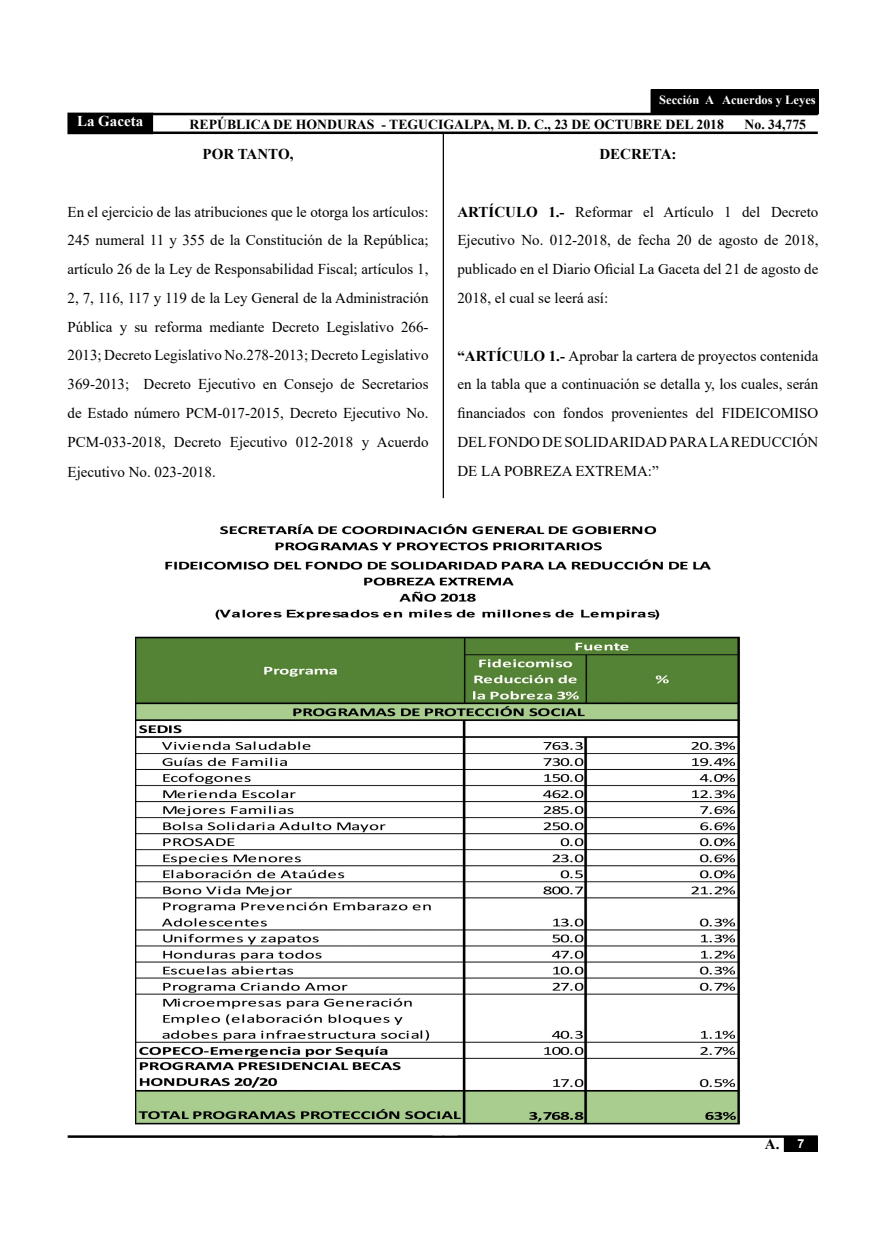
<style>
.page{position:relative;width:886px;height:1241px;background:#fff}
.page>*{position:absolute;margin:0;border:0;box-sizing:border-box;transform-origin:0 0}
.t1{font:15px/28.9px "Times New Roman";color:#000;text-align:justify}
.t2{font:700 15px "Times New Roman";color:#000}
.t3{font:700 15px "Times New Roman";color:#fff}
.t4{font:700 13.75px "Times New Roman";color:#000}
.t5{font:700 12.5px "Times New Roman";color:#fff}
.t6{font:700 12.5px "Arial";color:#fff}
.s1{font-weight:700}
</style>
<div class="page">
<div style="left:784px;top:1136px;width:33px;height:15px;background:#000"></div>
<div style="left:68px;top:113px;width:85px;height:21px;background:#000"></div>
<hr style="left:153px;top:131px;width:665px;height:3px;background:#000">
<hr style="left:153px;top:113px;width:665px;height:2px;background:#000">
<hr style="left:68px;top:1135px;width:750px;height:2px;background:#000">
<div style="left:651px;top:90px;width:167px;height:24px;background:#000"></div>
<hr style="left:443px;top:133px;width:1px;height:1002px;background:#000">
<div style="left:432px;top:498px;width:25px;height:637px;background:#fff"></div>
<img style="left:136px;top:524px;width:604px;height:601px">
<p class="t3" style="left:77px;top:110px;width:68px">La Gaceta</p>
<p class="t5" style="left:659px;top:91px;width:158px">Sección A Acuerdos y Leyes</p>
<p class="t4" style="left:190px;top:114px;width:536px">REPÚBLICA DE HONDURAS - TEGUCIGALPA, M. D. C., 23 DE OCTUBRE DEL 2018</p>
<p class="t4" style="left:744px;top:114px;width:63px">No. 34,775</p>
<p class="t2" style="left:203px;top:143px;width:92px">POR TANTO,</p>
<p class="t2" style="left:599px;top:143px;width:79px">DECRETA:</p>
<p class="t1" style="left:68px;top:197px;width:362px">En el ejercicio de las atribuciones que le otorga los artículos:<br>245 numeral 11 y 355 de la Constitución de la República; artículo 26 de la Ley de Responsabilidad Fiscal; artículos 1, 2, 7, 116, 117 y 119 de la Ley General de la Administración Pública y su reforma mediante Decreto Legislativo 266- 2013; Decreto Legislativo No.278-2013; Decreto Legislativo 369-2013; Decreto Ejecutivo en Consejo de Secretarios de Estado número PCM-017-2015, Decreto Ejecutivo No.<br>PCM-033-2018, Decreto Ejecutivo 012-2018 y Acuerdo Ejecutivo No. 023-2018.</p>
<p class="t1" style="left:457px;top:197px;width:362px"><span class="s1">ARTÍCULO 1.-</span> Reformar el Artículo 1 del Decreto Ejecutivo No. 012-2018, de fecha 20 de agosto de 2018, publicado en el Diario Oficial La Gaceta del 21 de agosto de 2018, el cual se leerá así:</p>
<p class="t1" style="left:457px;top:340px;width:362px"><span class="s1">“ARTÍCULO 1.-</span> Aprobar la cartera de proyectos contenida en la tabla que a continuación se detalla y, los cuales, serán financiados con fondos provenientes del FIDEICOMISO DEL FONDO DE SOLIDARIDAD PARA LA REDUCCIÓN DE LA POBREZA EXTREMA:”</p>
<p class="t2" style="left:765px;top:1133px;width:16px">A.</p>
<p class="t6" style="left:797px;top:1134px;width:8px">7</p>
</div>
